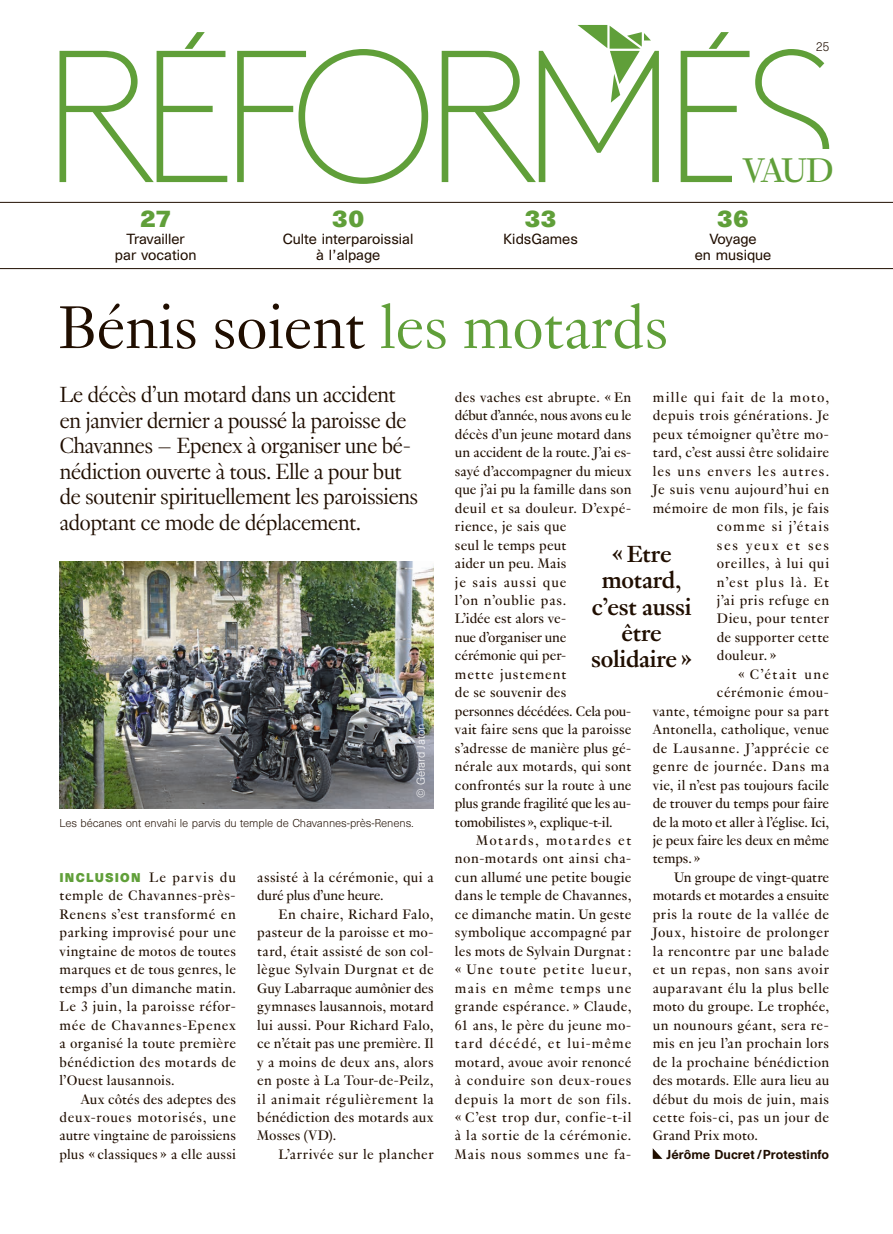
<style>
.page{position:relative;width:893px;height:1234px;background:#fff}
.page>*{position:absolute;margin:0;border:0;box-sizing:border-box;transform-origin:0 0}
.t1{font:300 66px "Genath";letter-spacing:-.01em;color:#200e00}
.t2{font:37.5px "Genath";color:#609f39}
.t3{font:700 25.5px/26.2px "Genath";letter-spacing:-.01em;color:#200e00;text-align:center}
.t4{font:300 24px/25.5px "Genath";letter-spacing:-.03em;color:#200e00}
.t5{font:700 22.5px "Unica SB";letter-spacing:-.01em;color:#609f39}
.t6{font:15px/18.5px "Genath";letter-spacing:.02em;color:#200e00;text-align:justify}
.t7{font:15px "Genath";letter-spacing:-.005em;color:#200e00}
.t8{font:15px "Genath";letter-spacing:.04em;color:#200e00}
.t9{font:15px "Genath";letter-spacing:.05em;color:#200e00}
.t10{font:15px "Genath";letter-spacing:-.01em;color:#200e00}
.t11{font:15px "Genath";letter-spacing:.075em;color:#200e00}
.t12{font:15px "Genath";letter-spacing:.07em;color:#200e00}
.t13{font:15px "Genath";letter-spacing:.08em;color:#200e00}
.t14{font:15px "Genath";letter-spacing:.085em;color:#200e00}
.t15{font:15px "Genath";letter-spacing:.11em;color:#200e00}
.t16{font:15px "Genath";letter-spacing:.105em;color:#200e00}
.t17{font:13.5px/16.5px "Unica SB";color:#200e00;text-align:center}
.t18{font:500 12px "Unica SB";letter-spacing:.005em;color:#200e00}
.t19{font:300 12px "Unica SB";color:#200e00}
.t20{font:300 10.5px "Unica SB";letter-spacing:-.01em;color:#200e00}
.t21{font:300 10.5px "Unica SB";letter-spacing:-.01em;color:#fff}
.s1{color:#609f39}
.s2{font-family:"Unica SB";font-weight:700;font-size:11.7px;color:#609f39}
</style>
<div class="page">
<svg style="left:60px;top:32px;width:167px;height:150px"></svg>
<svg style="left:237px;top:49px;width:191px;height:135px"></svg>
<svg style="left:681px;top:32px;width:148px;height:151px"></svg>
<svg style="left:442px;top:25px;width:217px;height:157px"></svg>
<div style="left:733px;top:149px;width:101px;height:37px;background:#fff"></div>
<hr style="left:0;top:268px;width:893px;height:1px;background:#200e00">
<hr style="left:0;top:202px;width:893px;height:1px;background:#200e00">
<svg style="left:653px;top:1148px;width:9px;height:10px"></svg>
<img style="left:60px;top:561px;width:374px;height:246px">
<p class="t19" style="left:816px;top:39px;width:15px">25</p>
<h3 class="t5" style="left:140px;top:205px;width:33px">27</h3>
<p class="t17" style="left:115px;top:231px;width:83px">Travailler par vocation</p>
<h3 class="t5" style="left:332px;top:205px;width:34px">30</h3>
<p class="t17" style="left:283px;top:231px;width:132px">Culte interparoissial à l’alpage</p>
<h3 class="t5" style="left:524px;top:205px;width:34px">33</h3>
<p class="t17" style="left:503px;top:231px;width:76px">KidsGames</p>
<h1 class="t1" style="left:58px;top:280px;width:612px">Bénis soient <span class="s1">les motards</span></h1>
<h2 class="t2" style="left:743px;top:144px;width:92px">VAUD</h2>
<h3 class="t5" style="left:717px;top:205px;width:34px">36</h3>
<p class="t17" style="left:695px;top:231px;width:78px">Voyage<br>en musique</p>
<h3 class="t4" style="left:59px;top:380px;width:361px">Le décès d’un motard dans un accident en janvier dernier a poussé la paroisse de Chavannes – Epenex à organiser une bé&shy;nédiction ouverte à tous. Elle a pour but de soutenir spirituellement les paroissiens adoptant ce mode de déplacement.</h3>
<p class="t21" style="left:415px;top:798px;width:76px;rotate:-90deg">© Gérard Jaton</p>
<p class="t20" style="left:59px;top:816px;width:356px">Les bécanes ont envahi le parvis du temple de Chavannes-près-Renens.</p>
<p class="t6" style="left:60px;top:866px;width:178px"><span class="s2">INCLUSION</span> Le parvis du temple de Chavannes-près-Renens s’est transformé en parking improvisé pour une vingtaine de motos de toutes marques et de tous genres, le temps d’un dimanche matin.<br>Le 3 juin, la paroisse réfor&shy;mée de Chavannes-Epenex a organisé la toute première bénédiction des motards de l’Ouest lausannois.</p>
<p class="t6" style="left:60px;top:1088px;width:178px;text-indent:21px">Aux côtés des adeptes des deux-roues motorisés, une autre vingtaine de paroissiens plus « classiques » a elle aussi</p>
<p class="t6" style="left:257px;top:866px;width:178px">assisté à la cérémonie, qui a duré plus d’une heure.</p>
<p class="t6" style="left:257px;top:903px;width:178px;text-indent:21px">En chaire, Richard Falo, pasteur de la paroisse et mo&shy;tard, était assisté de son col&shy;lègue Sylvain Durgnat et de Guy Labarraque aumônier des gymnases lausannois, motard lui aussi. Pour Richard Falo, ce n’était pas une première. Il y a moins de deux ans, alors en poste à La Tour-de-Peilz, il animait régulièrement la bénédiction des motards aux Mosses (VD).</p>
<p class="t6" style="left:278px;top:1143px;width:157px">L’arrivée sur le plancher</p>
<p class="t12" style="left:653px;top:386px;width:178px">mille qui fait de la moto,</p>
<p class="t6" style="left:653px;top:405px;width:178px">depuis trois générations. Je</p>
<p class="t6" style="left:653px;top:423px;width:178px">peux témoigner qu’être mo-</p>
<p class="t6" style="left:653px;top:442px;width:178px">tard, c’est aussi être solidaire</p>
<p class="t11" style="left:653px;top:460px;width:178px">les uns envers les autres.</p>
<p class="t8" style="left:653px;top:479px;width:178px">Je suis venu aujourd’hui en</p>
<p class="t6" style="left:653px;top:497px;width:178px">mémoire de mon fils, je fais</p>
<p class="t13" style="left:717px;top:515px;width:114px">comme si j’étais</p>
<p class="t15" style="left:717px;top:534px;width:114px">ses yeux et ses</p>
<p class="t9" style="left:717px;top:552px;width:114px">oreilles, à lui qui</p>
<p class="t14" style="left:717px;top:571px;width:114px">n’est plus là. Et</p>
<p class="t8" style="left:717px;top:589px;width:114px">j’ai pris refuge en</p>
<p class="t6" style="left:717px;top:608px;width:114px">Dieu, pour tenter</p>
<p class="t6" style="left:717px;top:626px;width:114px">de supporter cette</p>
<p class="t6" style="left:717px;top:645px;width:61px">douleur. »</p>
<p class="t16" style="left:738px;top:663px;width:92px">« C’était une</p>
<p class="t6" style="left:717px;top:682px;width:114px">cérémonie émou-</p>
<p class="t6" style="left:653px;top:700px;width:178px">vante, témoigne pour sa part</p>
<p class="t6" style="left:653px;top:719px;width:178px">Antonella, catholique, venue</p>
<p class="t9" style="left:653px;top:737px;width:178px">de Lausanne. J’apprécie ce</p>
<p class="t9" style="left:653px;top:755px;width:178px">genre de journée. Dans ma</p>
<p class="t6" style="left:653px;top:774px;width:178px">vie, il n’est pas toujours facile</p>
<p class="t7" style="left:653px;top:792px;width:178px">de trouver du temps pour faire</p>
<p class="t10" style="left:653px;top:811px;width:178px">de la moto et aller à l’église. Ici,</p>
<p class="t7" style="left:653px;top:829px;width:178px">je peux faire les deux en même</p>
<p class="t6" style="left:653px;top:848px;width:49px">temps. »</p>
<p class="t7" style="left:674px;top:866px;width:157px">Un groupe de vingt-quatre</p>
<p class="t7" style="left:653px;top:884px;width:178px">motards et motardes a ensuite</p>
<p class="t8" style="left:653px;top:903px;width:178px">pris la route de la vallée de</p>
<p class="t8" style="left:653px;top:921px;width:178px">Joux, histoire de prolonger</p>
<p class="t6" style="left:653px;top:940px;width:178px">la rencontre par une balade</p>
<p class="t9" style="left:653px;top:958px;width:178px">et un repas, non sans avoir</p>
<p class="t6" style="left:653px;top:977px;width:178px">auparavant élu la plus belle</p>
<p class="t6" style="left:653px;top:995px;width:178px">moto du groupe. Le trophée,</p>
<p class="t6" style="left:653px;top:1014px;width:178px">un nounours géant, sera re-</p>
<p class="t6" style="left:653px;top:1032px;width:178px">mis en jeu l’an prochain lors</p>
<p class="t6" style="left:653px;top:1051px;width:178px">de la prochaine bénédiction</p>
<p class="t6" style="left:653px;top:1069px;width:178px">des motards. Elle aura lieu au</p>
<p class="t6" style="left:653px;top:1088px;width:178px">début du mois de juin, mais</p>
<p class="t6" style="left:653px;top:1106px;width:178px">cette fois-ci, pas un jour de</p>
<p class="t6" style="left:653px;top:1125px;width:107px">Grand Prix moto.</p>
<p class="t18" style="left:666px;top:1146px;width:164px">Jérôme Ducret /Protestinfo</p>
<p class="t6" style="left:455px;top:387px;width:178px;text-align:left">des vaches est abrupte. « En début d’année, nous avons eu le décès d’un jeune motard dans un accident de la route. J’ai es&shy;sayé d’accompagner du mieux que j’ai pu la famille dans son deuil et sa douleur. D’expé&shy;rience, je sais que<br>seul le temps peut<br>aider un peu. Mais<br>je sais aussi que<br>l’on n’oublie pas.<br>L’idée est alors ve-<br>nue d’organiser une cérémonie qui per-<br>mette justement<br>de se souvenir des<br>personnes décédées. Cela pou&shy;vait faire sens que la paroisse s’adresse de manière plus gé&shy;nérale aux motards, qui sont confrontés sur la route à une plus grande fragilité que les au&shy;tomobilistes », explique-t-il.</p>
<p class="t6" style="left:455px;top:829px;width:178px;text-indent:21px">Motards, motardes et non-motards ont ainsi cha&shy;cun allumé une petite bougie dans le temple de Chavannes, ce dimanche matin. Un geste symbolique accompagné par les mots de Sylvain Durgnat : « Une toute petite lueur, mais en même temps une grande espérance. » Claude, 61 ans, le père du jeune mo&shy;tard décédé, et lui-même motard, avoue avoir renoncé à conduire son deux-roues depuis la mort de son fils. « C’est trop dur, confie-t-il à la sortie de la cérémonie.<br>Mais nous sommes une fa-</p>
<h3 class="t3" style="left:591px;top:539px;width:102px">« Etre motard, c’est aussi être solidaire »</h3>
</div>
